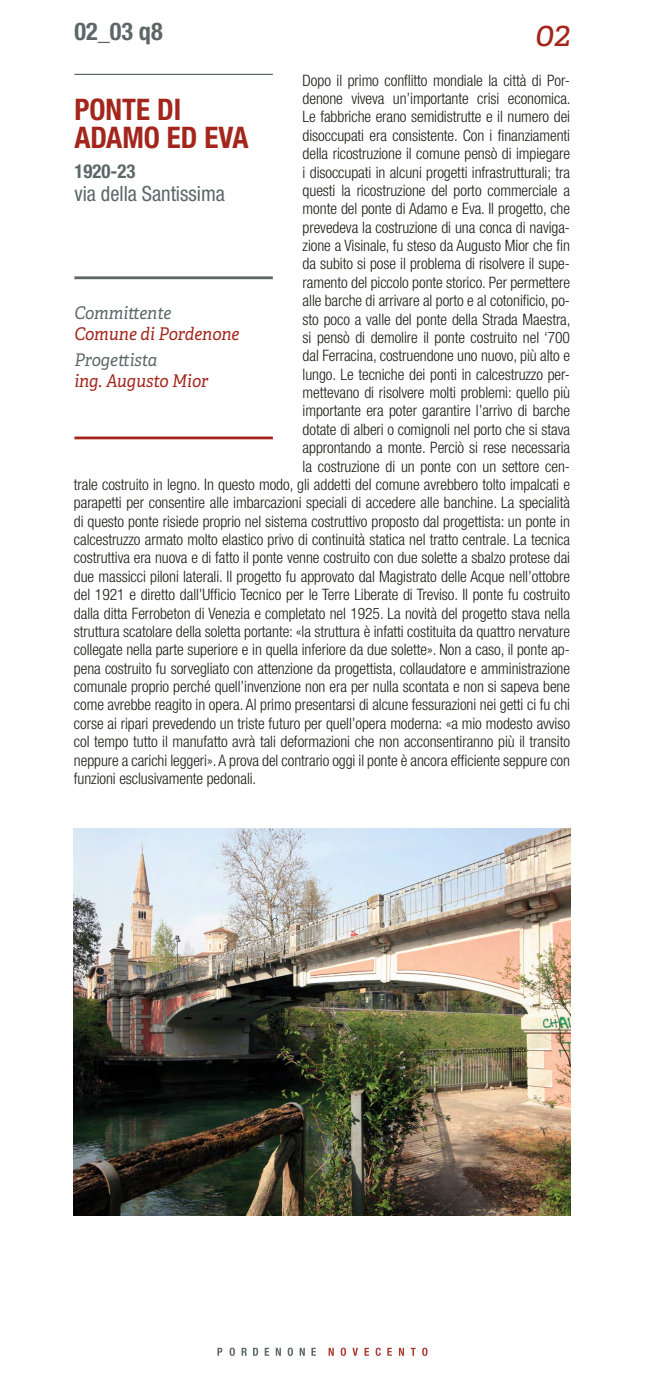
<style>
.page{position:relative;width:645px;height:1389px;background:#fff}
.page>*{position:absolute;margin:0;border:0;box-sizing:border-box;transform-origin:0 0}
.t1{font:italic 35px "Adelle";color:#a3251b;scale:.96 1}
.t2{font:700 condensed 29.75px "Helvetica Neue LT Std";color:#a3251b}
.t3{font:700 condensed 24.5px "Helvetica Neue LT Std";color:#5d6767}
.t4{font:condensed 21px "Helvetica Neue LT Std";color:#5d6767}
.t5{font:700 condensed 19.25px "Helvetica Neue LT Std";color:#5d6767}
.t6{font:italic 17.5px "Adelle";color:#a3251b;scale:.93 1}
.t7{font:italic 17.5px "Adelle";color:#5d6767;scale:.93 1}
.schede{font:300 condensed 15.75px "Helvetica Neue LT Std";letter-spacing:-.005em;color:#1d1d1b}
.s1{font-weight:400}
</style>
<div class="page">
<svg style="left:329px;top:1348px;width:98px;height:8px"></svg>
<svg style="left:217px;top:1348px;width:99px;height:8px"></svg>
<hr style="left:74px;top:276px;width:199px;height:3px;background:#5d6767">
<hr style="left:74px;top:74px;width:199px;height:1px;background:#5d6767">
<hr style="left:74px;top:437px;width:199px;height:2px;background:#a3251b">
<img style="left:74px;top:828px;width:496px;height:387px">
<p class="t3" style="left:74px;top:16px;width:90px">02<span class="s1">_</span>03 q8</p>
<p class="t1" style="left:535px;top:12px;width:38px">02</p>
<p class="schede" style="left:303px;top:71px;width:269px">Dopo il primo conflitto mondiale la città di Por-</p>
<p class="schede" style="left:303px;top:89px;width:269px">denone viveva un’importante crisi economica.</p>
<p class="schede" style="left:303px;top:108px;width:269px">Le fabbriche erano semidistrutte e il numero dei</p>
<p class="schede" style="left:303px;top:126px;width:269px">disoccupati era consistente. Con i finanziamenti</p>
<p class="schede" style="left:303px;top:145px;width:269px">della ricostruzione il comune pensò di impiegare</p>
<p class="schede" style="left:303px;top:163px;width:269px">i disoccupati in alcuni progetti infrastrutturali; tra</p>
<p class="schede" style="left:303px;top:181px;width:269px">questi la ricostruzione del porto commerciale a</p>
<p class="schede" style="left:303px;top:200px;width:269px">monte del ponte di Adamo e Eva. Il progetto, che</p>
<p class="schede" style="left:303px;top:218px;width:269px">prevedeva la costruzione di una conca di naviga-</p>
<p class="schede" style="left:303px;top:236px;width:269px">zione a Visinale, fu steso da Augusto Mior che fin</p>
<p class="schede" style="left:303px;top:255px;width:269px">da subito si pose il problema di risolvere il supe-</p>
<p class="schede" style="left:303px;top:273px;width:269px">ramento del piccolo ponte storico. Per permettere</p>
<p class="schede" style="left:303px;top:292px;width:269px">alle barche di arrivare al porto e al cotonificio, po-</p>
<p class="schede" style="left:303px;top:310px;width:269px">sto poco a valle del ponte della Strada Maestra,</p>
<p class="schede" style="left:303px;top:328px;width:269px">si pensò di demolire il ponte costruito nel ‘700</p>
<p class="schede" style="left:303px;top:347px;width:269px">dal Ferracina, costruendone uno nuovo, più alto e</p>
<p class="schede" style="left:303px;top:365px;width:269px">lungo. Le tecniche dei ponti in calcestruzzo per-</p>
<p class="schede" style="left:303px;top:383px;width:269px">mettevano di risolvere molti problemi: quello più</p>
<p class="schede" style="left:303px;top:402px;width:269px">importante era poter garantire l’arrivo di barche</p>
<p class="schede" style="left:303px;top:420px;width:269px">dotate di alberi o comignoli nel porto che si stava</p>
<p class="schede" style="left:303px;top:439px;width:269px">approntando a monte. Perciò si rese necessaria</p>
<p class="schede" style="left:303px;top:457px;width:269px">la costruzione di un ponte con un settore cen-</p>
<p class="schede" style="left:74px;top:475px;width:498px">trale costruito in legno. In questo modo, gli addetti del comune avrebbero tolto impalcati e</p>
<p class="schede" style="left:74px;top:494px;width:498px">parapetti per consentire alle imbarcazioni speciali di accedere alle banchine. La specialità</p>
<p class="schede" style="left:74px;top:512px;width:498px">di questo ponte risiede proprio nel sistema costruttivo proposto dal progettista: un ponte in</p>
<p class="schede" style="left:74px;top:530px;width:498px">calcestruzzo armato molto elastico privo di continuità statica nel tratto centrale. La tecnica</p>
<p class="schede" style="left:74px;top:549px;width:498px">costruttiva era nuova e di fatto il ponte venne costruito con due solette a sbalzo protese dai</p>
<p class="schede" style="left:74px;top:567px;width:498px">due massicci piloni laterali. Il progetto fu approvato dal Magistrato delle Acque nell’ottobre</p>
<p class="schede" style="left:74px;top:586px;width:498px">del 1921 e diretto dall’Ufficio Tecnico per le Terre Liberate di Treviso. Il ponte fu costruito</p>
<p class="schede" style="left:74px;top:604px;width:498px">dalla ditta Ferrobeton di Venezia e completato nel 1925. La novità del progetto stava nella</p>
<p class="schede" style="left:74px;top:622px;width:497px">struttura scatolare della soletta portante: «la struttura è infatti costituita da quattro nervature</p>
<p class="schede" style="left:74px;top:641px;width:498px">collegate nella parte superiore e in quella inferiore da due solette». Non a caso, il ponte ap-</p>
<p class="schede" style="left:74px;top:659px;width:498px">pena costruito fu sorvegliato con attenzione da progettista, collaudatore e amministrazione</p>
<p class="schede" style="left:74px;top:677px;width:498px">comunale proprio perché quell’invenzione non era per nulla scontata e non si sapeva bene</p>
<p class="schede" style="left:74px;top:696px;width:498px">come avrebbe reagito in opera. Al primo presentarsi di alcune fessurazioni nei getti ci fu chi</p>
<p class="schede" style="left:74px;top:714px;width:498px">corse ai ripari prevedendo un triste futuro per quell’opera moderna: «a mio modesto avviso</p>
<p class="schede" style="left:74px;top:733px;width:498px">col tempo tutto il manufatto avrà tali deformazioni che non acconsentiranno più il transito</p>
<p class="schede" style="left:74px;top:751px;width:498px">neppure a carichi leggeri». A prova del contrario oggi il ponte è ancora efficiente seppure con</p>
<p class="schede" style="left:74px;top:769px;width:184px">funzioni esclusivamente pedonali.</p>
<p class="t2" style="left:74px;top:92px;width:108px">PONTE DI</p>
<p class="t2" style="left:74px;top:120px;width:176px">ADAMO ED EVA</p>
<p class="t5" style="left:74px;top:160px;width:62px">1920-23</p>
<p class="t4" style="left:74px;top:181px;width:152px">via della Santissima</p>
<p class="t7" style="left:74px;top:302px;width:106px">Committente</p>
<p class="t6" style="left:74px;top:323px;width:179px">Comune di Pordenone</p>
<p class="t7" style="left:74px;top:349px;width:91px">Progettista</p>
<p class="t6" style="left:74px;top:370px;width:145px">ing. Augusto Mior</p>
</div>
